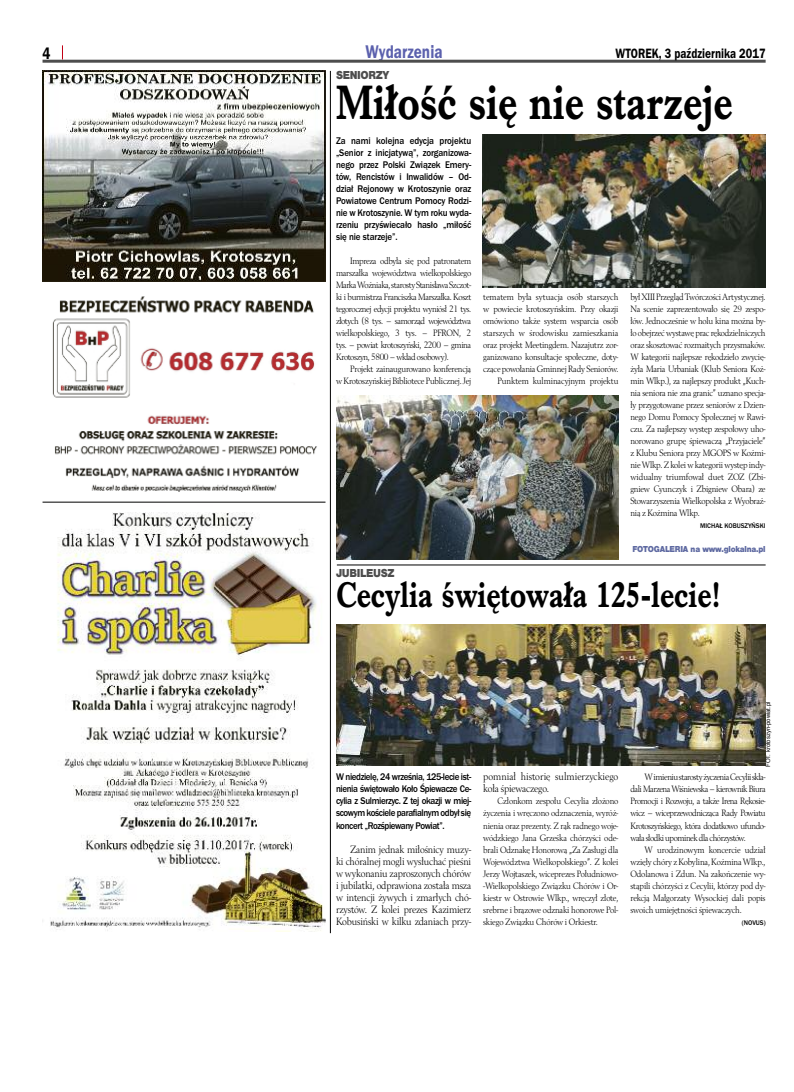
<style>
.page{position:relative;width:794px;height:1092px;background:#fff}
.page>*{position:absolute;margin:0;border:0;box-sizing:border-box;transform-origin:0 0}
.t1{font:700 50px "Imprint URWTCE";color:#000;scale:.8 1}
.t2{font:700 37px "Imprint URWTCE";color:#000;scale:.8 1}
.t3{font:19px "Franklin Got URWTCE Dem";color:#5b60ad;scale:.8 1}
.t4{font:17px "Franklin Got URWTCE Dem";color:#000;scale:.8 1}
.t5{font:14px "Franklin Got URWTCE Dem";color:#000;scale:.8 1}
.t6{font:900 12px "Nimbus San TCE";letter-spacing:-.035em;color:#4d4d4d;scale:.9 1}
.t7{font:11px/12px "Berling TCE";letter-spacing:-.015em;color:#000;text-align:justify;scale:.9 1}
.t8{font:500 10px/12px "Franklin Got URWTCE";letter-spacing:-.025em;color:#000;text-align:justify;scale:.9 1}
.t9{font:9.6px/12px "Berling TCE";letter-spacing:-.02em;color:#000;text-align:justify;scale:.9 1}
.t10{font:900 9px "Nimbus San TCE";letter-spacing:-.025em;color:#5e69a1;scale:.9 1}
.t11{font:500 7px "Franklin Got URWTCE";color:#000;scale:.95 1}
.t12{font:6px "Helvetica";letter-spacing:-.005em;color:#000}
</style>
<div class="page">
<hr style="left:43px;top:60px;width:722px;height:3px;background:#4d4d4d">
<svg style="left:62px;top:45px;width:1px;height:14px"></svg>
<hr style="left:330px;top:71px;width:1px;height:862px;background:#000">
<img style="left:483px;top:134px;width:282px;height:153px">
<img style="left:336px;top:396px;width:283px;height:164px">
<img style="left:43px;top:71px;width:282px;height:210px">
<img style="left:52px;top:296px;width:265px;height:196px">
<hr style="left:337px;top:564px;width:428px;height:1px;background:#000">
<hr style="left:43px;top:501px;width:282px;height:1px;background:#000">
<img style="left:50px;top:512px;width:275px;height:419px">
<img style="left:336px;top:624px;width:429px;height:141px">
<h3 class="t4" style="left:43px;top:43px;width:11px">4</h3>
<h3 class="t3" style="left:365px;top:40px;width:98px">Wydarzenia</h3>
<h3 class="t5" style="left:615px;top:45px;width:189px">WTOREK, 3 października 2017</h3>
<p class="t6" style="left:336px;top:68px;width:61px">SENIORZY</p>
<h1 class="t1" style="left:336px;top:72px;width:497px">Miłość się nie starzeje</h1>
<p class="t8" style="left:336px;top:135px;width:152px">Za nami kolejna edycja projektu „Senior z inicjatywą”, zorganizowa&shy;nego przez Polski Związek Emery&shy;tów, Rencistów i Inwalidów – Od&shy;dział Rejonowy w Krotoszynie oraz Powiatowe Centrum Pomocy Rodzi&shy;nie w Krotoszynie. W tym roku wyda&shy;rzeniu przyświecało hasło „miłość się nie starzeje”.</p>
<p class="t9" style="left:336px;top:255px;width:152px;text-indent:14px">Impreza odbyła się pod patronatem marszałka województwa wielkopolskiego MarkaWoźniaka,starostyStanisławaSzczot&shy;ki i burmistrza Franciszka Marszałka. Koszt tegorocznej edycji projektu wyniósł 21 tys. złotych (8 tys. – samorząd województwa wielkopolskiego, 3 tys. – PFRON, 2 tys. – powiat krotoszyński, 2200 – gmina Krotoszyn, 5800 – wkład osobowy).</p>
<p class="t9" style="left:336px;top:363px;width:152px;text-align:right">Projekt zainaugurowano konferencją wKrotoszyńskiejBibliotecePublicznej.Jej</p>
<p class="t9" style="left:483px;top:291px;width:152px;text-align:right">tematem była sytuacja osób starszych w powiecie krotoszyńskim. Przy okazji omówiono także system wsparcia osób starszych w środowisku zamieszkania oraz projekt Meetingdem. Nazajutrz zor&shy;ganizowano konsultacje społeczne, doty&shy;czące powołania Gminnej Rady Seniorów.<br>Punktem kulminacyjnym projektu</p>
<p class="t9" style="left:630px;top:291px;width:152px">byłXIIIPrzeglądTwórczościArtystycznej.<br>Na scenie zaprezentowało się 29 zespo&shy;łów. Jednocześnie w holu kina można by&shy;ło obejrzeć wystawę prac rękodzielniczych oraz skosztować rozmaitych przysmaków.<br>W kategorii najlepsze rękodzieło zwycię&shy;żyła Maria Urbaniak (Klub Seniora Koź&shy;min Wlkp.), za najlepszy produkt „Kuch&shy;nia seniora nie zna granic” uznano specja&shy;ły przygotowane przez seniorów z Dzien&shy;nego Domu Pomocy Społecznej w Rawi&shy;czu. Za najlepszy występ zespołowy uho&shy;norowano grupę śpiewaczą „Przyjaciele” z Klubu Seniora przy MGOPS w Koźmi&shy;nie Wlkp. Z kolei w kategorii występ indy&shy;widualny triumfował duet ZOZ (Zbi&shy;gniew Cyunczyk i Zbigniew Obara) ze Stowarzyszenia Wielkopolska z Wyobraź&shy;nią z Koźmina Wlkp.</p>
<p class="t11" style="left:700px;top:521px;width:70px">MICHAŁ KOBUSZYŃSKI</p>
<p class="t10" style="left:632px;top:544px;width:149px">FOTOGALERIA na www.glokalna.pl</p>
<p class="t6" style="left:336px;top:565px;width:66px">JUBILEUSZ</p>
<h2 class="t2" style="left:336px;top:572px;width:481px">Cecylia świętowała 125-lecie!</h2>
<p class="t12" style="left:765px;top:767px;width:67px;rotate:-90deg">FOT. krotoszyn-powiat.pl</p>
<p class="t8" style="left:336px;top:771px;width:152px">W niedzielę, 24 września, 125-lecie ist&shy;nienia świętowało Koło Śpiewacze Ce&shy;cylia z Sulmierzyc. Z tej okazji w miej&shy;scowym kościele parafialnym odbył się koncert „Rozśpiewany Powiat”.</p>
<p class="t7" style="left:336px;top:842px;width:152px;text-indent:14px">Zanim jednak miłośnicy muzy&shy;ki chóralnej mogli wysłuchać pieśni w wykonaniu zaproszonych chórów i jubilatki, odprawiona została msza w intencji żywych i zmarłych chó&shy;rzystów. Z kolei prezes Kazimierz Kobusiński w kilku zdaniach przy-</p>
<p class="t7" style="left:483px;top:770px;width:152px">pomniał historię sulmierzyckiego koła śpiewaczego.</p>
<p class="t9" style="left:483px;top:795px;width:152px;text-indent:14px">Członkom zespołu Cecylia złożono życzenia i wręczono odznaczenia, wyróż&shy;nienia oraz prezenty. Z rąk radnego woje&shy;wódzkiego Jana Grześka chórzyści ode&shy;brali Odznakę Honorową „Za Zasługi dla Województwa Wielkopolskiego”. Z kolei Jerzy Wojtaszek, wiceprezes Południowo--Wielkopolskiego Związku Chórów i Or&shy;kiestr w Ostrowie Wlkp., wręczył złote, srebrne i brązowe odznaki honorowe Pol&shy;skiego Związku Chórów i Orkiestr.</p>
<p class="t9" style="left:630px;top:771px;width:152px;text-indent:14px">WimieniustarostyżyczeniaCecyliiskła&shy;dali Marzena Wiśniewska – kierownik Biura Promocji i Rozwoju, a także Irena Rękosie&shy;wicz – wiceprzewodnicząca Rady Powiatu Krotoszyńskiego, która dodatkowo ufundo&shy;wała słodki upominek dla chórzystów.</p>
<p class="t9" style="left:630px;top:843px;width:152px;text-indent:14px">W urodzinowym koncercie udział wzięły chóry z Kobylina, Koźmina Wlkp., Odolanowa i Zdun. Na zakończenie wy&shy;stąpili chórzyści z Cecylii, którzy pod dy&shy;rekcją Małgorzaty Wysockiej dali popis swoich umiejętności śpiewaczych.</p>
<p class="t11" style="left:742px;top:917px;width:26px">(NOVUS)</p>
</div>
